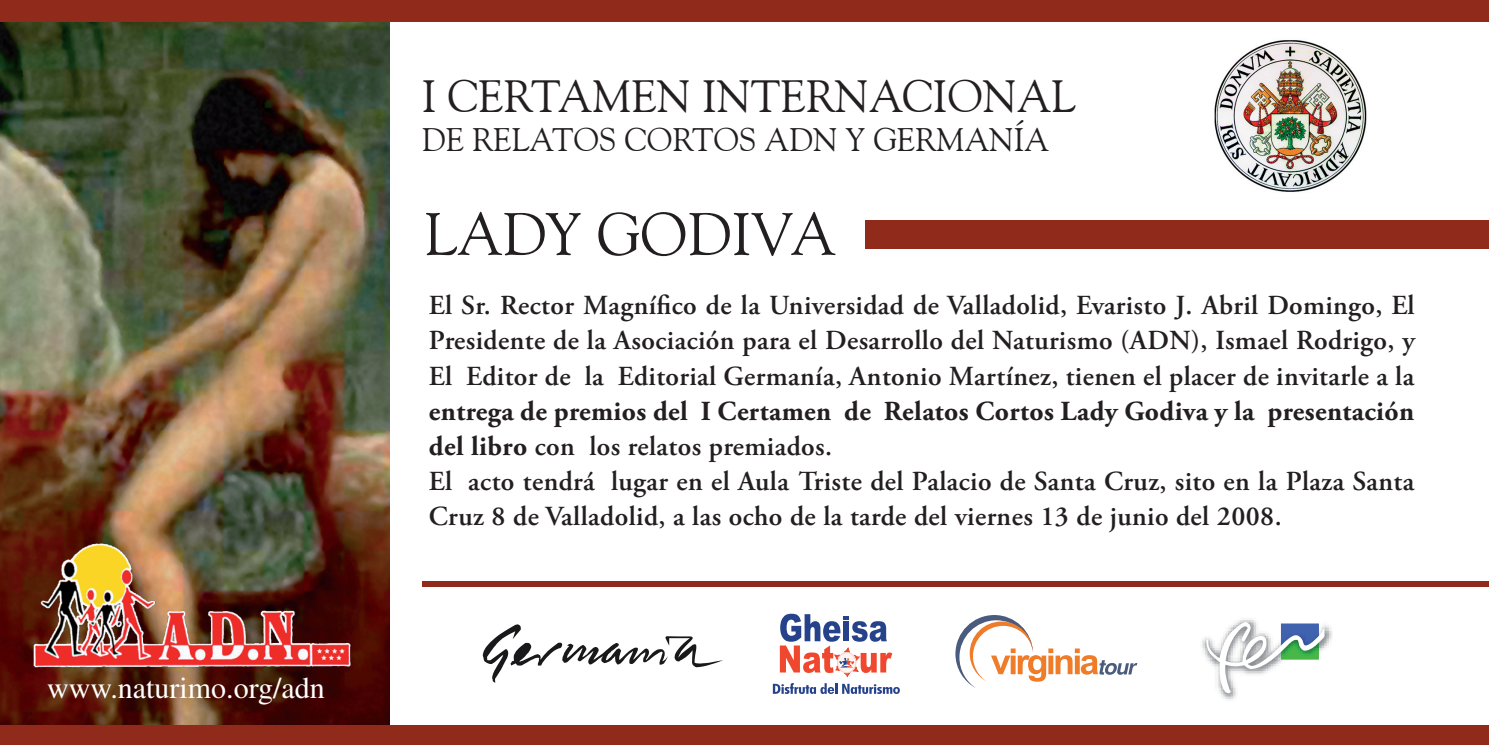
<style>
.page{position:relative;width:1489px;height:745px;background:#fff}
.page>*{position:absolute;margin:0;border:0;box-sizing:border-box;transform-origin:0 0}
.t1{font:60px "Goudy Old Style BT";color:#231f20}
.t2{font:45px "Goudy Old Style BT";color:#231f20}
.t3{font:32.5px "Goudy Old Style BT";color:#231f20}
.t4{font:30px "Times";color:#fff}
.t5{font:600 27.5px/35px "Adobe Garamond Pro";letter-spacing:.015em;color:#231f20;text-align:justify}
.s1{font-weight:700}
</style>
<div class="page">
<img style="left:1214px;top:40px;width:153px;height:152px">
<img style="left:0;top:21px;width:390px;height:703px">
<img style="left:1202px;top:619px;width:130px;height:81px">
<svg style="left:1205px;top:620px;width:119px;height:73px"></svg>
<svg style="left:955px;top:615px;width:182px;height:72px"></svg>
<svg style="left:772px;top:613px;width:127px;height:80px"></svg>
<svg style="left:492px;top:624px;width:231px;height:58px"></svg>
<img style="left:22px;top:529px;width:494px;height:148px">
<div style="left:0;top:724px;width:1488px;height:20px;background:#902b1c"></div>
<div style="left:0;top:0;width:1488px;height:21px;background:#902b1c"></div>
<div style="left:422px;top:580px;width:1066px;height:5px;background:#902b1c"></div>
<div style="left:865px;top:220px;width:623px;height:29px;background:#902b1c"></div>
<p class="t4" style="left:47px;top:670px;width:279px">www.naturimo.org/adn</p>
<h2 class="t2" style="left:422px;top:69px;width:655px">I CERTAMEN INTERNACIONAL</h2>
<p class="t3" style="left:422px;top:120px;width:73px">DE RELATO</p>
<p class="t3" style="left:599px;top:120px;width:49px">S CORTO</p>
<p class="t3" style="left:739px;top:120px;width:182px">S ADN Y GERMAN</p>
<p class="t3" style="left:1013px;top:120px;width:36px">ÍA</p>
<h1 class="t1" style="left:424px;top:197px;width:412px">LADY GODIVA</h1>
<p class="t5" style="left:429px;top:288px;width:987px">El Sr. Rector Magnífico de la Universidad de Valladolid, Evaristo J. Abril Domingo, El Presidente de la Asociación para el Desarrollo del Naturismo (ADN), Ismael Rodrigo, y El Editor de la Editorial Germanía, Antonio Martínez, tienen el placer de invitarle a la</p>
<p class="t5" style="left:429px;top:393px;width:986px;text-align:left"><span class="s1">entrega de premios del I Certamen de Relatos Cortos Lady Godiva y la presentación del libro</span> con los relatos premiados.<br>El acto tendrá lugar en el Aula Triste del Palacio de Santa Cruz, sito en la Plaza Santa Cruz 8 de Valladolid, a las ocho de la tarde del viernes 13 de junio del 2008.</p>
</div>
